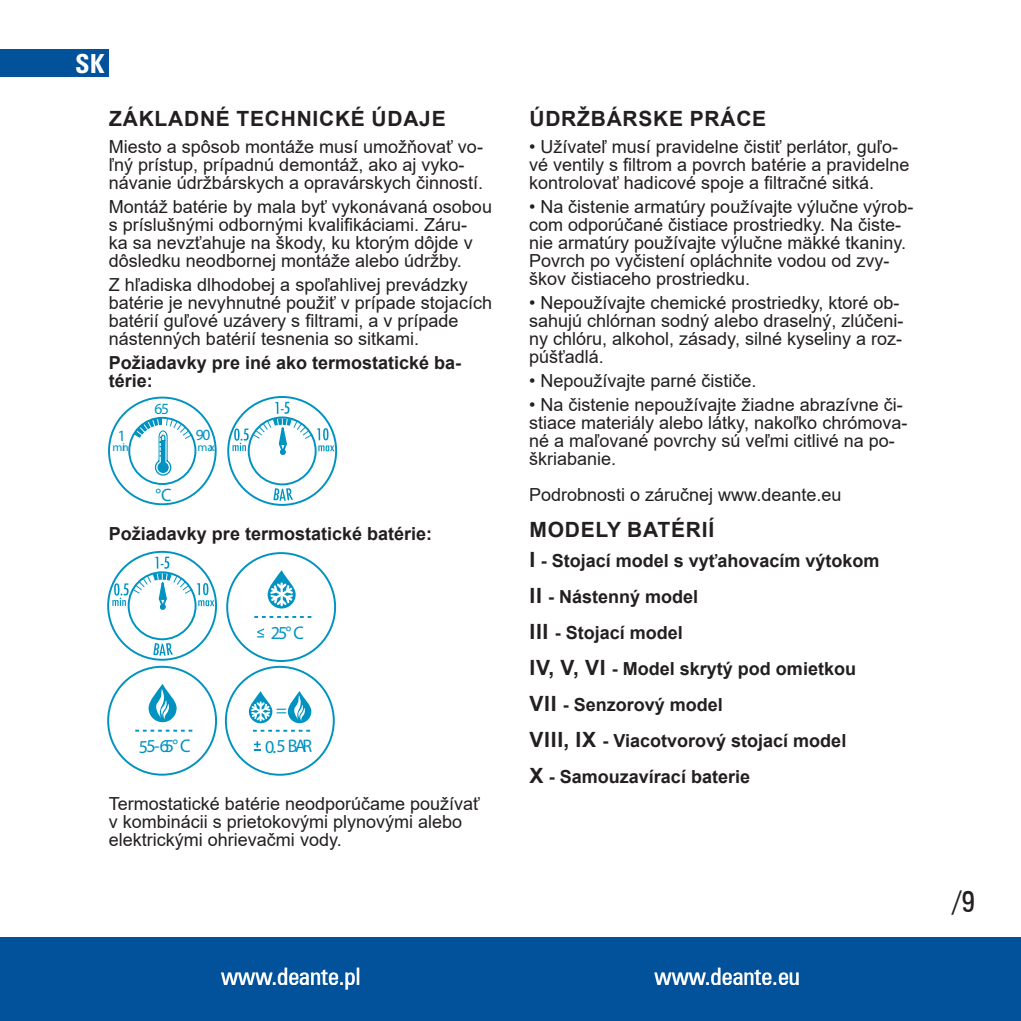
<style>
.page{position:relative;width:1021px;height:1021px;background:#fff}
.page>*{position:absolute;margin:0;border:0;box-sizing:border-box;transform-origin:0 0}
.t1{font:30px "Zurich Cn AT";color:#231f20}
.t2{font:24px "Zurich Cn AT";color:#fff}
.t3{font:700 24px "Zurich Cn PL";color:#fff}
.t4{font:700 21px "Arial";color:#231f20}
.t5{font:18.3px "Myriad Pro";color:#0093c1}
.t6{font:18px/18px "Arial";color:#231f20}
.t7{font:700 18px/36px "Arial";color:#231f20}
.t8{font:18px "Myriad Pro";color:#0093c1}
.t9{font:11.4px "Myriad Pro";color:#0093c1;scale:1.05 1}
.s1{font-size:21px}
</style>
<div class="page">
<div style="left:0;top:936px;width:1020px;height:84px;background:#01519b"></div>
<div style="left:107px;top:551px;width:110px;height:109px;border:2px solid #0093c1;border-radius:50%"></div>
<div style="left:128px;top:571px;width:68px;height:69px;border:2px solid #0093c1;border-radius:50%"></div>
<svg style="left:153px;top:643px;width:20px;height:12px"></svg>
<svg style="left:112px;top:556px;width:102px;height:53px"></svg>
<div style="left:226px;top:552px;width:110px;height:110px;border:2px solid #0093c1;border-radius:50%"></div>
<svg style="left:254px;top:616px;width:57px;height:2px"></svg>
<svg style="left:267px;top:570px;width:29px;height:38px"></svg>
<svg style="left:257px;top:628px;width:7px;height:9px"></svg>
<svg style="left:148px;top:683px;width:29px;height:39px"></svg>
<svg style="left:154px;top:689px;width:16px;height:30px"></svg>
<div style="left:107px;top:665px;width:110px;height:110px;border:2px solid #0093c1;border-radius:50%"></div>
<svg style="left:135px;top:729px;width:57px;height:2px"></svg>
<div style="left:225px;top:666px;width:110px;height:109px;border:2px solid #0093c1;border-radius:50%"></div>
<svg style="left:253px;top:729px;width:57px;height:2px"></svg>
<svg style="left:288px;top:691px;width:23px;height:32px"></svg>
<svg style="left:292px;top:695px;width:14px;height:26px"></svg>
<svg style="left:254px;top:741px;width:7px;height:9px"></svg>
<div style="left:227px;top:396px;width:110px;height:110px;border:2px solid #0093c1;border-radius:50%"></div>
<svg style="left:273px;top:488px;width:20px;height:12px"></svg>
<svg style="left:232px;top:402px;width:102px;height:53px"></svg>
<div style="left:108px;top:396px;width:109px;height:109px;border:2px solid #0093c1;border-radius:50%"></div>
<div style="left:128px;top:417px;width:68px;height:68px;border:2px solid #0093c1;border-radius:50%"></div>
<div style="left:0;top:49px;width:108px;height:28px;background:#01519b"></div>
<svg style="left:249px;top:691px;width:24px;height:32px"></svg>
<svg style="left:133px;top:404px;width:77px;height:72px"></svg>
<h2 class="t3" style="left:75px;top:47px;width:30px">SK</h2>
<p class="t4" style="left:109px;top:103px;width:30px">Základné</p>
<p class="t4" style="left:236px;top:103px;width:16px">technické</p>
<p class="t4" style="left:371px;top:103px;width:31px">údaje</p>
<p class="t6" style="left:109px;top:137px;width:376px">Miesto a spôsob montáže musí umožňovať vo&shy;ľný prístup, prípadnú demontáž, ako aj vyko&shy;návanie údržbárskych a opravárskych činností.</p>
<p class="t6" style="left:109px;top:197px;width:384px">Montáž batérie by mala byť vykonávaná osobou s príslušnými odbornými kvalifikáciami. Záru-<br>ka sa nevzťahuje na škody, ku ktorým dôjde v dôsledku neodbornej montáže alebo údržby.</p>
<p class="t6" style="left:109px;top:275px;width:384px">Z hľadiska dlhodobej a spoľahlivej prevádzky batérie je nevyhnutné použiť v prípade stojacích batérií guľové uzávery s filtrami, a v prípade nástenných batérií tesnenia so sitkami.</p>
<p class="t7" style="left:109px;top:353px;width:354px;line-height:18px">Požiadavky pre iné ako termostatické ba&shy;térie:</p>
<p class="t9" style="left:113px;top:440px;width:17px">min</p>
<p class="t9" style="left:197px;top:440px;width:18px">max</p>
<p class="t8" style="left:155px;top:483px;width:18px">°C</p>
<p class="t7" style="left:109px;top:515px;width:325px">Požiadavky pre termostatické batérie:</p>
<p class="t5" style="left:270px;top:621px;width:35px;rotate:-1deg">25° C</p>
<p class="t5" style="left:139px;top:735px;width:53px;rotate:-1deg">55-65° C</p>
<p class="t5" style="left:265px;top:735px;width:49px;rotate:-1deg">0.5 BAR</p>
<p class="t6" style="left:109px;top:794px;width:372px">Termostatické batérie neodporúčame používať v kombinácii s prietokovými plynovými alebo elektrickými ohrievačmi vody.</p>
<p class="t4" style="left:529px;top:103px;width:17px">Údržbárske</p>
<p class="t4" style="left:689px;top:103px;width:16px">práce</p>
<p class="t6" style="left:529px;top:137px;width:382px">• Užívateľ musí pravidelne čistiť perlátor, guľo&shy;vé ventily s filtrom a povrch batérie a pravidelne kontrolovať hadicové spoje a filtračné sitká.</p>
<p class="t6" style="left:529px;top:197px;width:386px">• Na čistenie armatúry používajte výlučne výrob&shy;com odporúčané čistiace prostriedky. Na čiste&shy;nie armatúry používajte výlučne mäkké tkaniny.<br>Povrch po vyčistení opláchnite vodou od zvy&shy;škov čistiaceho prostriedku.</p>
<p class="t6" style="left:529px;top:293px;width:376px">• Nepoužívajte chemické prostriedky, ktoré ob&shy;sahujú chlórnan sodný alebo draselný, zlúčeni&shy;ny chlóru, alkohol, zásady, silné kyseliny a roz&shy;púšťadlá.</p>
<p class="t6" style="left:529px;top:371px;width:229px">• Nepoužívajte parné čističe.</p>
<p class="t6" style="left:529px;top:395px;width:380px">• Na čistenie nepoužívajte žiadne abrazívne či&shy;stiace materiály alebo látky, nakoľko chrómova&shy;né a maľované povrchy sú veľmi citlivé na po&shy;škriabanie.</p>
<p class="t6" style="left:529px;top:485px;width:314px">Podrobnosti o záručnej www.deante.eu</p>
<p class="t4" style="left:529px;top:514px;width:34px">Modely</p>
<p class="t4" style="left:627px;top:514px;width:14px">batérií</p>
<p class="t7" style="left:529px;top:542px;width:351px"><span class="s1">I</span> - Stojací model s vyťahovacím výtokom<br><span class="s1">II</span> - Nástenný model<br><span class="s1">III</span> - Stojací model<br><span class="s1">IV, V, VI</span> - Model skrytý pod omietkou<br><span class="s1">VII</span> - Senzorový model<br><span class="s1">VIII, IX</span> - Viacotvorový stojací model<br><span class="s1">X</span> - Samouzavírací baterie</p>
<h2 class="t2" style="left:221px;top:962px;width:141px">www.deante.pl</h2>
<h2 class="t2" style="left:654px;top:962px;width:147px">www.deante.eu</h2>
<h1 class="t1" style="left:952px;top:883px;width:24px">/9</h1>
</div>
